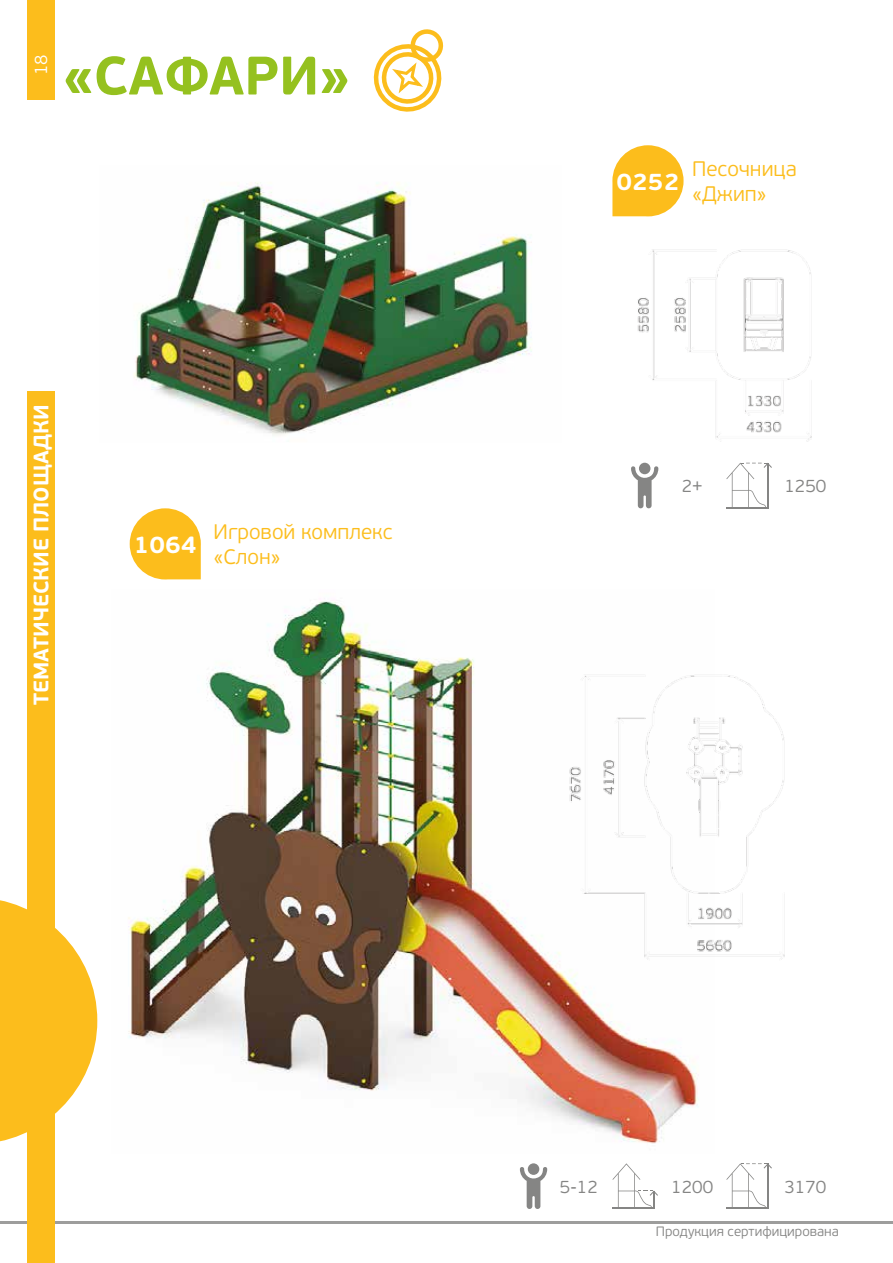
<style>
.page{position:relative;width:893px;height:1263px;background:#fff}
.page>*{position:absolute;margin:0;border:0;box-sizing:border-box;transform-origin:0 0}
.t1{font:700 54px "PF Beau Sans Pro";color:#95c11f}
.t2{font:700 24px "PF Beau Sans Pro";color:#fff}
.t3{font:300 21px/25.2px "PF Beau Sans Pro";color:#fcbd1c}
.t4{font:700 21px "PF Beau Sans Pro";color:#fff}
.t5{font:300 18px "PF Beau Sans Pro";color:#858584}
.t6{font:300 18px "PF Beau Sans Pro";color:#fff}
.t7{font:300 13.5px "PF Beau Sans Pro";color:#858584}
</style>
<div class="page">
<img style="left:128px;top:601px;width:571px;height:543px">
<img style="left:134px;top:182px;width:398px;height:253px">
<svg style="left:130px;top:508px;width:71px;height:71px;background:#fcc741"></svg>
<svg style="left:612px;top:145px;width:72px;height:71px"></svg>
<svg style="left:631px;top:463px;width:27px;height:46px"></svg>
<svg style="left:726px;top:463px;width:46px;height:45px"></svg>
<svg style="left:520px;top:1163px;width:27px;height:46px"></svg>
<svg style="left:612px;top:1163px;width:46px;height:46px"></svg>
<svg style="left:726px;top:1163px;width:46px;height:46px"></svg>
<img style="left:533px;top:638px;width:252px;height:337px">
<img style="left:637px;top:249px;width:175px;height:193px">
<svg style="left:373px;top:29px;width:71px;height:83px"></svg>
<hr style="left:0;top:1222px;width:893px;height:2px;background:#858584">
<div style="left:27px;top:0;width:27px;height:100px;background:#fcbd1c"></div>
<div style="left:27px;top:392px;width:27px;height:871px;background:#fcbd1c"></div>
<svg style="left:0;top:897px;width:97px;height:247px"></svg>
<p class="t6" style="left:31px;top:75px;width:22px;rotate:-90deg">18</p>
<h1 class="t1" style="left:63px;top:43px;width:289px">«САФАРИ»</h1>
<p class="t4" style="left:28px;top:705px;width:302px;rotate:-90deg">ТЕМАТИЧЕСКИЕ ПЛОЩАДКИ</p>
<p class="t2" style="left:134px;top:530px;width:64px">1064</p>
<p class="t3" style="left:214px;top:519px;width:181px">Игровой комплекс «Слон»</p>
<p class="t2" style="left:617px;top:167px;width:64px">0252</p>
<p class="t3" style="left:692px;top:156px;width:106px">Песочница «Джип»</p>
<p class="t5" style="left:682px;top:476px;width:22px">2+</p>
<p class="t5" style="left:784px;top:476px;width:43px">1250</p>
<p class="t5" style="left:560px;top:1177px;width:39px">5-12</p>
<p class="t5" style="left:671px;top:1177px;width:43px">1200</p>
<p class="t5" style="left:784px;top:1177px;width:43px">3170</p>
<p class="t7" style="left:656px;top:1224px;width:185px">Продукция сертифицирована</p>
</div>
